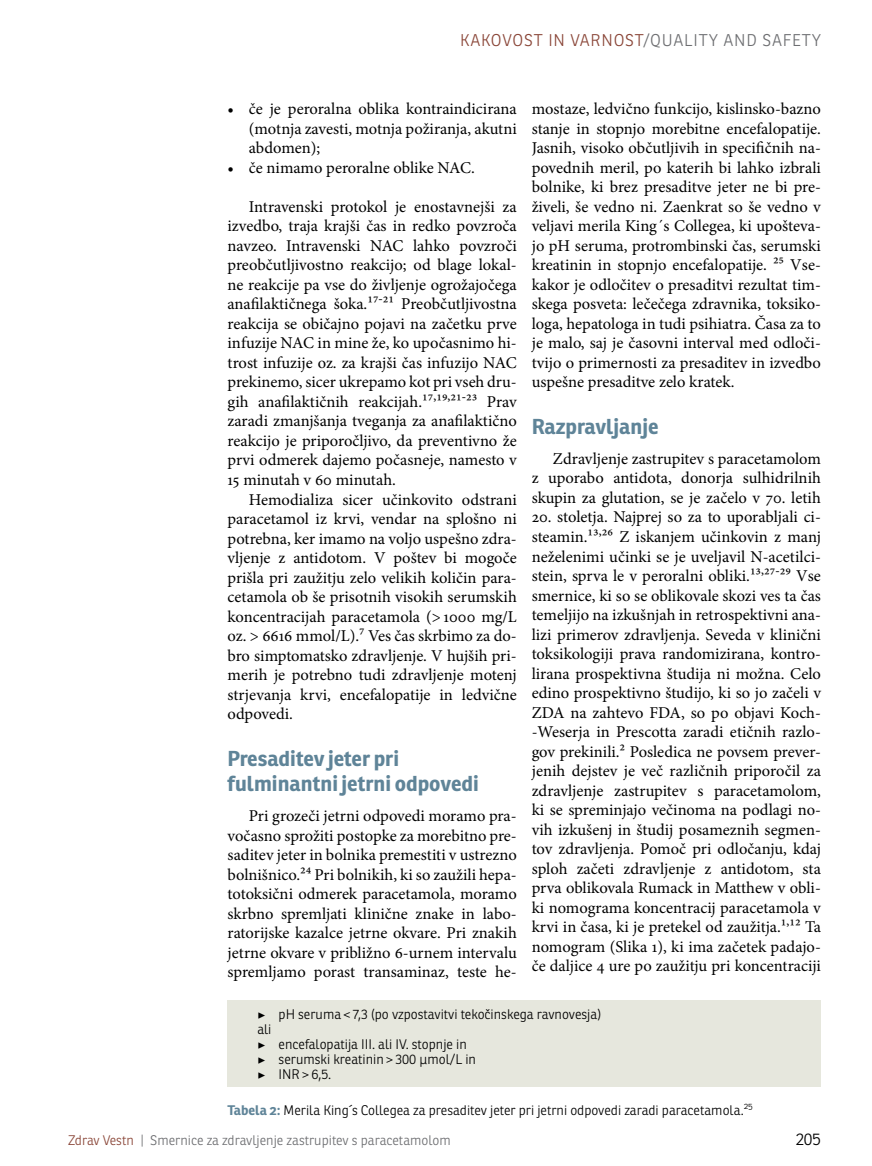
<style>
.page{position:relative;width:872px;height:1166px;background:#fff}
.page>*{position:absolute;margin:0;border:0;box-sizing:border-box;transform-origin:0 0}
.t1{font:700 21px/25.5px "Ronnia";color:#5f8498}
.t2{font:16.5px/19.5px "Minion Pro";color:#000;text-align:justify}
.t3{font:300 16.5px "Ronnia";letter-spacing:.05em;color:#8a4638}
.t4{font:300 16.5px "Ronnia";color:#6d6e71}
.t5{font:300 16.5px "Ronnia";color:#000}
.t6{font:300 13.5px/15px "Ronnia";color:#000}
.t7{font:300 13.5px "Ronnia";color:#6d6e71}
.s1{color:#6d6e71}
.s2{font-family:"Minion Pro";font-weight:400}
.s3{font-weight:700;color:#5f8498}
.s4{color:#8a4638}
</style>
<div class="page">
<div style="left:227px;top:1000px;width:594px;height:86px;background:#e6e7dd"></div>
<p class="t3" style="left:460px;top:30px;width:212px">Kakovost in varnost<span class="s1">/Quality</span></p>
<p class="t4" style="left:723px;top:30px;width:12px">and</p>
<p class="t4" style="left:762px;top:30px;width:11px">safety</p>
<p class="t2" style="left:249px;top:99px;width:269px;text-indent:-21px">• če je peroralna oblika kontraindicirana (motnja zavesti, motnja požiranja, akutni abdomen);</p>
<p class="t2" style="left:227px;top:158px;width:249px">• če nimamo peroralne oblike NAC.</p>
<p class="t2" style="left:227px;top:197px;width:291px;text-indent:21px">Intravenski protokol je enostavnejši za izvedbo, traja krajši čas in redko povzroča navzeo. Intravenski NAC lahko povzroči preobčutljivostno reakcijo; od blage lokal&shy;ne reakcije pa vse do življenje ogrožajočega anafilaktičnega šoka.17-21 Preobčutljivostna reakcija se običajno pojavi na začetku prve infuzije NAC in mine že, ko upočasnimo hi&shy;trost infuzije oz. za krajši čas infuzijo NAC prekinemo, sicer ukrepamo kot pri vseh dru&shy;gih anafilaktičnih reakcijah.17,19,21-23 Prav zaradi zmanjšanja tveganja za anafilaktično reakcijo je priporočljivo, da preventivno že prvi odmerek dajemo počasneje, namesto v 15 minutah v 60 minutah.</p>
<p class="t2" style="left:227px;top:489px;width:291px;text-indent:21px">Hemodializa sicer učinkovito odstrani paracetamol iz krvi, vendar na splošno ni potrebna, ker imamo na voljo uspešno zdra&shy;vljenje z antidotom. V poštev bi mogoče prišla pri zaužitju zelo velikih količin para&shy;cetamola ob še prisotnih visokih serumskih koncentracijah paracetamola (&gt; 1000 mg/L oz. &gt; 6616 mmol/L).7 Ves čas skrbimo za do&shy;bro simptomatsko zdravljenje. V hujših pri&shy;merih je potrebno tudi zdravljenje motenj strjevanja krvi, encefalopatije in ledvične odpovedi.</p>
<p class="t1" style="left:227px;top:745px;width:253px">Presaditev jeter pri fulminantni jetrni odpovedi</p>
<p class="t2" style="left:227px;top:806px;width:291px;text-indent:21px">Pri grozeči jetrni odpovedi moramo pra&shy;vočasno sprožiti postopke za morebitno pre&shy;saditev jeter in bolnika premestiti v ustrezno bolnišnico.24 Pri bolnikih, ki so zaužili hepa&shy;totoksični odmerek paracetamola, moramo skrbno spremljati klinične znake in labo&shy;ratorijske kazalce jetrne okvare. Pri znakih jetrne okvare v približno 6-urnem intervalu spremljamo porast transaminaz, teste he-</p>
<p class="t2" style="left:532px;top:99px;width:291px">mostaze, ledvično funkcijo, kislinsko-bazno stanje in stopnjo morebitne encefalopatije.<br>Jasnih, visoko občutljivih in specifičnih na&shy;povednih meril, po katerih bi lahko izbrali bolnike, ki brez presaditve jeter ne bi pre&shy;živeli, še vedno ni. Zaenkrat so še vedno v veljavi merila King´s Collegea, ki upošteva&shy;jo pH seruma, protrombinski čas, serumski kreatinin in stopnjo encefalopatije. 25 Vse&shy;kakor je odločitev o presaditvi rezultat tim&shy;skega posveta: lečečega zdravnika, toksiko&shy;loga, hepatologa in tudi psihiatra. Časa za to je malo, saj je časovni interval med odloči&shy;tvijo o primernosti za presaditev in izvedbo uspešne presaditve zelo kratek.</p>
<p class="t1" style="left:531px;top:413px;width:128px">Razpravljanje</p>
<p class="t2" style="left:532px;top:449px;width:291px;text-indent:21px">Zdravljenje zastrupitev s paracetamolom z uporabo antidota, donorja sulhidrilnih skupin za glutation, se je začelo v 70. letih</p>
<p class="t2" style="left:532px;top:507px;width:291px">20. stoletja. Najprej so za to uporabljali ci&shy;steamin.13,26 Z iskanjem učinkovin z manj neželenimi učinki se je uveljavil N-acetilci&shy;stein, sprva le v peroralni obliki.13,27-29 Vse smernice, ki so se oblikovale skozi ves ta čas temeljijo na izkušnjah in retrospektivni ana&shy;lizi primerov zdravljenja. Seveda v klinični toksikologiji prava randomizirana, kontro&shy;lirana prospektivna študija ni možna. Celo edino prospektivno študijo, ki so jo začeli v ZDA na zahtevo FDA, so po objavi Koch--Weserja in Prescotta zaradi etičnih razlo&shy;gov prekinili.2 Posledica ne povsem prever&shy;jenih dejstev je več različnih priporočil za zdravljenje zastrupitev s paracetamolom, ki se spreminjajo večinoma na podlagi no&shy;vih izkušenj in študij posameznih segmen&shy;tov zdravljenja. Pomoč pri odločanju, kdaj sploh začeti zdravljenje z antidotom, sta prva oblikovala Rumack in Matthew v obli&shy;ki nomograma koncentracij paracetamola v krvi in časa, ki je pretekel od zaužitja.1,12 Ta nomogram (Slika 1), ki ima začetek padajo&shy;če daljice 4 ure po zaužitju pri koncentraciji</p>
<p class="t6" style="left:257px;top:1005px;width:345px"><span class="s2">▶</span> pH seruma &lt; 7,3 (po vzpostavitvi tekočinskega ravnovesja) ali<br><span class="s2">▶</span> encefalopatija III. ali IV. stopnje in<br><span class="s2">▶</span> serumski kreatinin &gt; 300 µmol/L in<br><span class="s2">▶</span> INR &gt; 6,5.</p>
<p class="t6" style="left:227px;top:1102px;width:527px"><span class="s3">Tabela 2:</span> Merila King´s Collegea za presaditev jeter pri jetrni odpovedi zaradi paracetamola.<sup>25</sup></p>
<p class="t7" style="left:68px;top:1131px;width:384px"><span class="s4">Zdrav Vestn</span> | Smernice za zdravljenje zastrupitev s paracetamolom</p>
<p class="t5" style="left:795px;top:1128px;width:27px">205</p>
</div>
